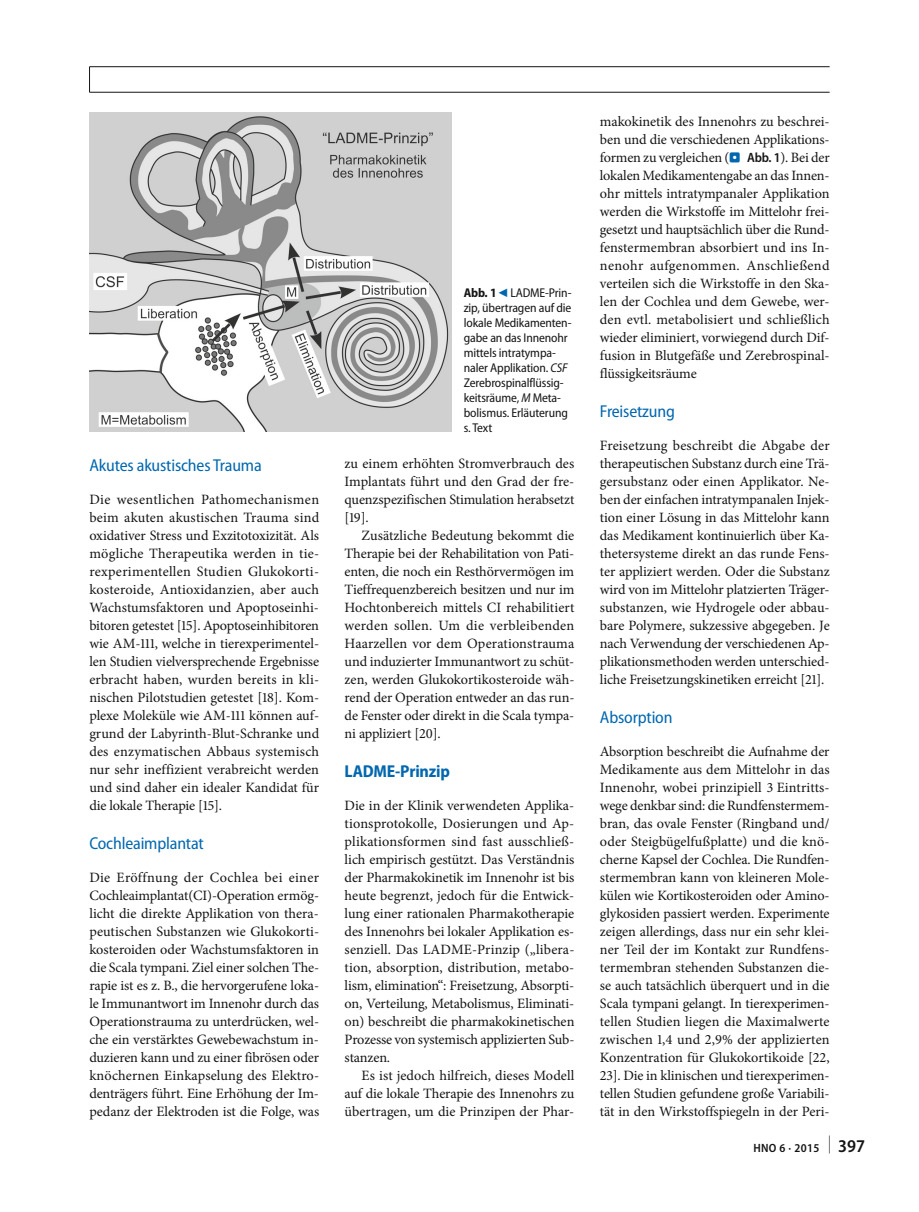
<style>
.page{position:relative;width:919px;height:1212px;background:#fff}
.page>*{position:absolute;margin:0;border:0;box-sizing:border-box;transform-origin:0 0}
.t1{font:semi-condensed 17.25px "Myriad Pro";letter-spacing:-.01em;color:#0067af}
.t2{font:700 semi-condensed 17.25px "Myriad Pro";letter-spacing:-.01em;color:#0067af}
.t3{font:14.25px/18px "Minion Pro";letter-spacing:-.01em;color:#131413;text-align:justify}
.t4{font:semi-condensed 12.75px/15px "Myriad Pro";letter-spacing:-.01em;color:#131413}
.t5{font:600 semi-condensed 12px "Myriad Pro";letter-spacing:.03em;color:#131413}
.s1{font-weight:700}
.s2{font-family:"Blik Buttons";font-stretch:normal;font-size:14.25px;color:#0067af}
.s3{font-style:italic}
.s4{font-family:"Blik Buttons";font-size:13.5px;color:#0067af}
.s5{font-family:"Myriad Pro";font-weight:600;font-stretch:semi-condensed;font-size:13.5px}
.s6{font-size:18px}
</style>
<div class="page">
<img style="left:89px;top:113px;width:362px;height:319px">
<hr style="left:89px;top:92px;width:740px;height:1px;background:#131413">
<svg style="left:89px;top:67px;width:1px;height:25px"></svg>
<hr style="left:89px;top:66px;width:740px;height:1px;background:#131413">
<p class="t1" style="left:89px;top:459px;width:174px">Akutes akustisches Trauma</p>
<p class="t3" style="left:89px;top:492px;width:231px">Die wesentlichen Pathomechanismen beim akuten akustischen Trauma sind oxidativer Stress und Exzitotoxizität. Als mögliche Therapeutika werden in tie&shy;rexperimentellen Studien Glukokorti&shy;kosteroide, Antioxidanzien, aber auch Wachstumsfaktoren und Apoptoseinhi&shy;bitoren getestet [15]. Apoptoseinhibitoren wie AM-111, welche in tierexperimentel&shy;len Studien vielversprechende Ergebnisse erbracht haben, wurden bereits in kli&shy;nischen Pilotstudien getestet [18]. Kom&shy;plexe Moleküle wie AM-111 können auf&shy;grund der Labyrinth-Blut-Schranke und des enzymatischen Abbaus systemisch nur sehr ineffizient verabreicht werden und sind daher ein idealer Kandidat für die lokale Therapie [15].</p>
<p class="t1" style="left:89px;top:837px;width:116px">Cochleaimplantat</p>
<p class="t3" style="left:89px;top:870px;width:231px">Die Eröffnung der Cochlea bei einer Cochleaimplantat(CI)-Operation ermög&shy;licht die direkte Applikation von thera&shy;peutischen Substanzen wie Glukokorti&shy;kosteroiden oder Wachstumsfaktoren in die Scala tympani. Ziel einer solchen The&shy;rapie ist es z. B., die hervorgerufene loka&shy;le Immunantwort im Innenohr durch das Operationstrauma zu unterdrücken, wel&shy;che ein verstärktes Gewebewachstum in&shy;duzieren kann und zu einer fibrösen oder knöchernen Einkapselung des Elektro&shy;denträgers führt. Eine Erhöhung der Im&shy;pedanz der Elektroden ist die Folge, was</p>
<p class="t4" style="left:463px;top:286px;width:109px"><span class="s1">Abb. 1</span><span class="s2">9</span> LADME-Prin&shy;zip, übertragen auf die lokale Medikamenten&shy;gabe an das Innenohr mittels intratympa&shy;naler Applikation. <span class="s3">CSF<br></span>Zerebrospinalflüssig&shy;keitsräume, <span class="s3">M</span> Meta&shy;bolismus. Erläuterung s. Text</p>
<p class="t3" style="left:344px;top:456px;width:231px">zu einem erhöhten Stromverbrauch des Implantats führt und den Grad der fre&shy;quenzspezifischen Stimulation herabsetzt [19].</p>
<p class="t3" style="left:344px;top:528px;width:231px;text-indent:17px">Zusätzliche Bedeutung bekommt die Therapie bei der Rehabilitation von Pati&shy;enten, die noch ein Resthörvermögen im Tieffrequenzbereich besitzen und nur im Hochtonbereich mittels CI rehabilitiert werden sollen. Um die verbleibenden Haarzellen vor dem Operationstrauma und induzierter Immunantwort zu schüt&shy;zen, werden Glukokortikosteroide wäh&shy;rend der Operation entweder an das run&shy;de Fenster oder direkt in die Scala tympa&shy;ni appliziert [20].</p>
<p class="t2" style="left:344px;top:765px;width:107px">LADME-Prinzip</p>
<p class="t3" style="left:344px;top:798px;width:231px">Die in der Klinik verwendeten Applika&shy;tionsprotokolle, Dosierungen und Ap&shy;plikationsformen sind fast ausschließ&shy;lich empirisch gestützt. Das Verständnis der Pharmakokinetik im Innenohr ist bis heute begrenzt, jedoch für die Entwick&shy;lung einer rationalen Pharmakotherapie des Innenohrs bei lokaler Applikation es&shy;senziell. Das LADME-Prinzip („libera&shy;tion, absorption, distribution, metabo&shy;lism, elimination“: Freisetzung, Absorpti&shy;on, Verteilung, Metabolismus, Eliminati&shy;on) beschreibt die pharmakokinetischen Prozesse von systemisch applizierten Sub&shy;stanzen.</p>
<p class="t3" style="left:344px;top:1068px;width:231px;text-indent:17px">Es ist jedoch hilfreich, dieses Modell auf die lokale Therapie des Innenohrs zu übertragen, um die Prinzipen der Phar-</p>
<p class="t3" style="left:600px;top:114px;width:231px">makokinetik des Innenohrs zu beschrei&shy;ben und die verschiedenen Applikations&shy;formen zu vergleichen (<span class="s4">.</span> <span class="s5">Abb. 1</span>). Bei der lokalen Medikamentengabe an das Innen&shy;ohr mittels intratympanaler Applikation werden die Wirkstoffe im Mittelohr frei&shy;gesetzt und hauptsächlich über die Rund&shy;fenstermembran absorbiert und ins In&shy;nenohr aufgenommen. Anschließend verteilen sich die Wirkstoffe in den Ska&shy;len der Cochlea und dem Gewebe, wer&shy;den evtl. metabolisiert und schließlich wieder eliminiert, vorwiegend durch Dif&shy;fusion in Blutgefäße und Zerebrospinal&shy;flüssigkeitsräume</p>
<p class="t1" style="left:600px;top:405px;width:76px">Freisetzung</p>
<p class="t3" style="left:600px;top:438px;width:231px">Freisetzung beschreibt die Abgabe der therapeutischen Substanz durch eine Trä&shy;gersubstanz oder einen Applikator. Ne&shy;ben der einfachen intratympanalen Injek&shy;tion einer Lösung in das Mittelohr kann das Medikament kontinuierlich über Ka&shy;thetersysteme direkt an das runde Fens&shy;ter appliziert werden. Oder die Substanz wird von im Mittelohr platzierten Träger&shy;substanzen, wie Hydrogele oder abbau&shy;bare Polymere, sukzessive abgegeben. Je nach Verwendung der verschiedenen Ap&shy;plikationsmethoden werden unterschied&shy;liche Freisetzungskinetiken erreicht [21].</p>
<p class="t1" style="left:600px;top:711px;width:74px">Absorption</p>
<p class="t3" style="left:600px;top:744px;width:231px">Absorption beschreibt die Aufnahme der Medikamente aus dem Mittelohr in das Innenohr, wobei prinzipiell 3 Eintritts&shy;wege denkbar sind: die Rundfenstermem&shy;bran, das ovale Fenster (Ringband und/ oder Steigbügelfußplatte) und die knö&shy;cherne Kapsel der Cochlea. Die Rundfen&shy;stermembran kann von kleineren Mole&shy;külen wie Kortikosteroiden oder Amino&shy;glykosiden passiert werden. Experimente zeigen allerdings, dass nur ein sehr klei&shy;ner Teil der im Kontakt zur Rundfens&shy;termembran stehenden Substanzen die&shy;se auch tatsächlich überquert und in die Scala tympani gelangt. In tierexperimen&shy;tellen Studien liegen die Maximalwerte zwischen 1,4 und 2,9% der applizierten Konzentration für Glukokortikoide [22, 23]. Die in klinischen und tierexperimen&shy;tellen Studien gefundene große Variabili&shy;tät in den Wirkstoffspiegeln in der Peri-</p>
<p class="t5" style="left:753px;top:1144px;width:113px">HNO 6 · 2015 <sup>|</sup> <span class="s6">397</span></p>
</div>
